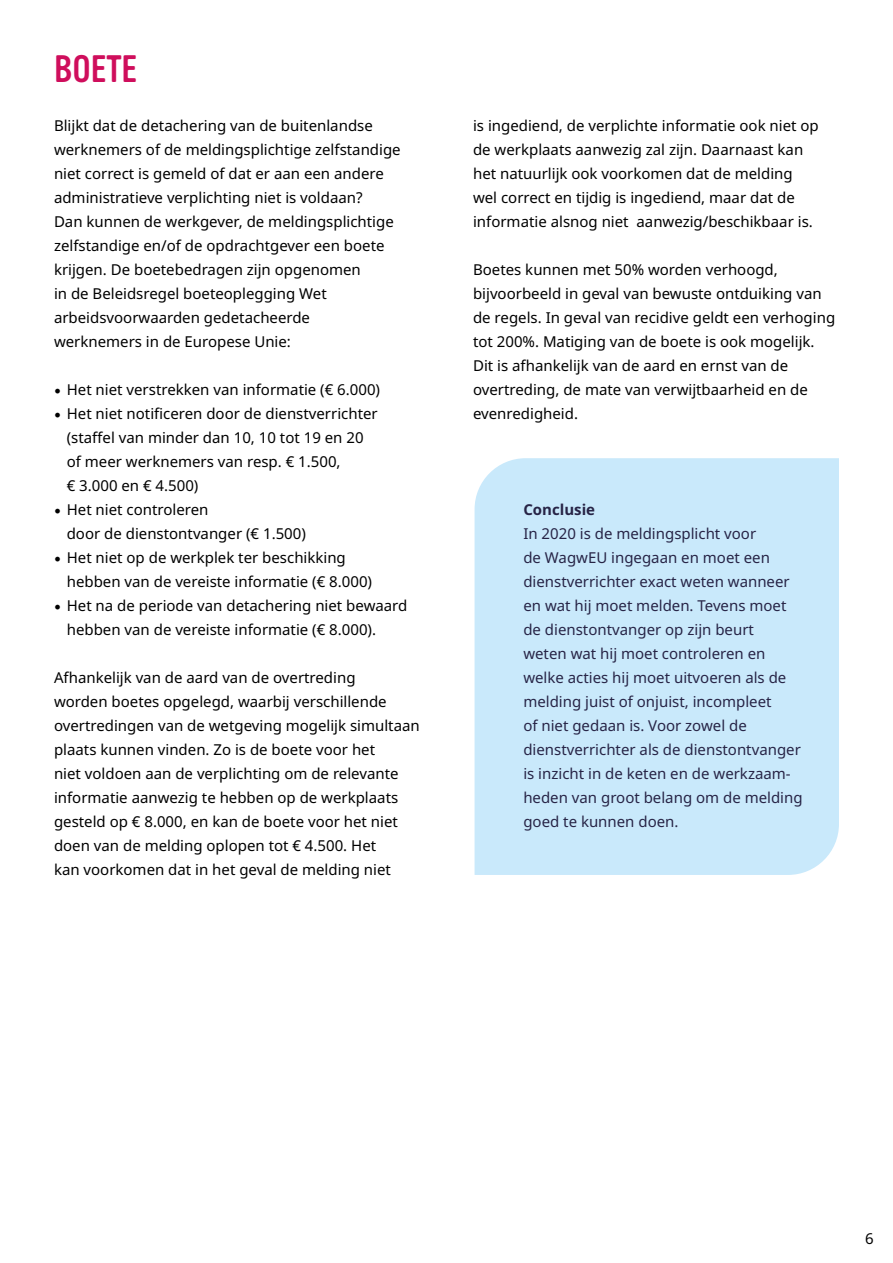
<style>
.page{position:relative;width:893px;height:1263px;background:#fff}
.page>*{position:absolute;margin:0;border:0;box-sizing:border-box;transform-origin:0 0}
.t1{font:37.5px "Vinyl OT";color:#cf0e5c}
.t2{font:15px/24px "Noto Sans";color:#000}
.t3{font:15px/24px "Noto Sans";color:#272446}
.t4{font:700 15px "Noto Sans";color:#272446}
.s1{font-family:"Minion Pro";font-size:18px}
</style>
<div class="page">
<div style="left:475px;top:458px;width:364px;height:417px;background:#c9e9fb"></div>
<h1 class="t1" style="left:54px;top:48px;width:85px">BOETE</h1>
<p class="t2" style="left:54px;top:114px;width:348px">Blijkt dat de detachering van de buitenlandse werknemers of de meldingsplichtige zelfstandige niet correct is gemeld of dat er aan een andere administratieve verplichting niet is voldaan?<br>Dan kunnen de werkgever, de meldingsplichtige zelfstandige en/of de opdrachtgever een boete krijgen. De boetebedragen zijn opgenomen<br>in de Beleidsregel boeteoplegging Wet arbeidsvoorwaarden gedetacheerde werknemers in de Europese Unie:</p>
<p class="t2" style="left:54px;top:378px;width:328px"><span class="s1">•</span> Het niet verstrekken van informatie (€ 6.000)</p>
<p class="t2" style="left:67px;top:402px;width:313px;text-indent:-13px"><span class="s1">•</span> Het niet notificeren door de dienstverrichter (staffel van minder dan 10, 10 tot 19 en 20 of meer werknemers van resp. € 1.500,<br>€ 3.000 en € 4.500)</p>
<p class="t2" style="left:67px;top:498px;width:241px;text-indent:-13px"><span class="s1">•</span> Het niet controleren<br>door de dienstontvanger (€ 1.500)</p>
<p class="t2" style="left:67px;top:546px;width:307px;text-indent:-13px"><span class="s1">•</span> Het niet op de werkplek ter beschikking hebben van de vereiste informatie (€ 8.000)</p>
<p class="t2" style="left:67px;top:594px;width:342px;text-indent:-13px"><span class="s1">•</span> Het na de periode van detachering niet bewaard hebben van de vereiste informatie (€ 8.000).</p>
<p class="t2" style="left:54px;top:666px;width:367px">Afhankelijk van de aard van de overtreding<br>worden boetes opgelegd, waarbij verschillende overtredingen van de wetgeving mogelijk simultaan plaats kunnen vinden. Zo is de boete voor het<br>niet voldoen aan de verplichting om de relevante informatie aanwezig te hebben op de werkplaats gesteld op € 8.000, en kan de boete voor het niet doen van de melding oplopen tot € 4.500. Het<br>kan voorkomen dat in het geval de melding niet</p>
<p class="t2" style="left:473px;top:114px;width:347px">is ingediend, de verplichte informatie ook niet op de werkplaats aanwezig zal zijn. Daarnaast kan het natuurlijk ook voorkomen dat de melding wel correct en tijdig is ingediend, maar dat de informatie alsnog niet aanwezig/beschikbaar is.</p>
<p class="t2" style="left:473px;top:258px;width:364px">Boetes kunnen met 50% worden verhoogd, bijvoorbeeld in geval van bewuste ontduiking van de regels. In geval van recidive geldt een verhoging tot 200%. Matiging van de boete is ook mogelijk.<br>Dit is afhankelijk van de aard en ernst van de overtreding, de mate van verwijtbaarheid en de evenredigheid.</p>
<p class="t4" style="left:523px;top:499px;width:73px">Conclusie</p>
<p class="t3" style="left:523px;top:522px;width:281px">In 2020 is de meldingsplicht voor<br>de WagwEU ingegaan en moet een dienstverrichter exact weten wanneer en wat hij moet melden. Tevens moet de dienstontvanger op zijn beurt<br>weten wat hij moet controleren en welke acties hij moet uitvoeren als de melding juist of onjuist, incompleet<br>of niet gedaan is. Voor zowel de dienstverrichter als de dienstontvanger is inzicht in de keten en de werkzaam&shy;heden van groot belang om de melding goed te kunnen doen.</p>
<p class="t2" style="left:865px;top:1227px;width:10px">6</p>
</div>
